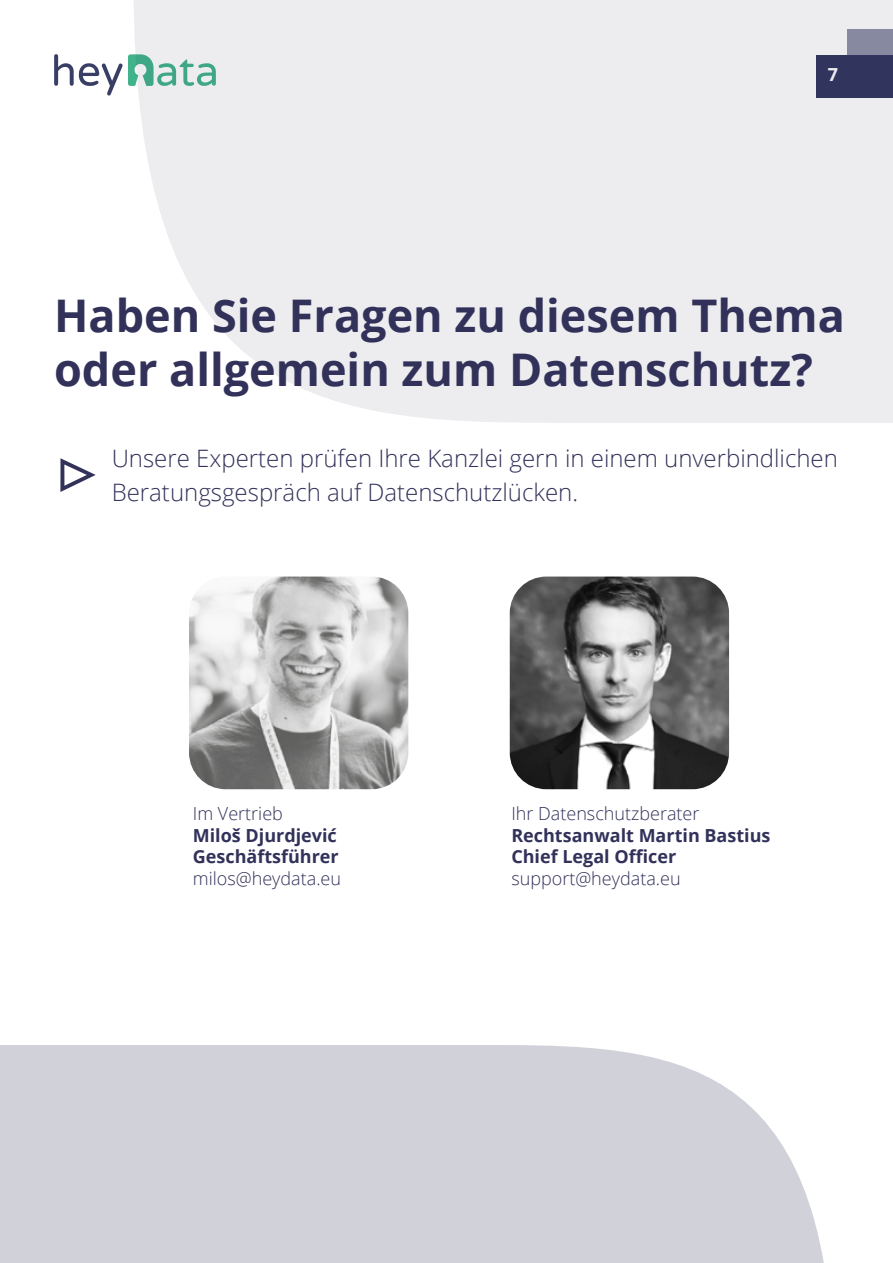
<style>
.page{position:relative;width:893px;height:1263px;background:#fff}
.page>*{position:absolute;margin:0;border:0;box-sizing:border-box;transform-origin:0 0}
.t1{font:72px "Minion Pro";color:#32315a}
.t2{font:700 45px/54px "Open Sans";color:#32315a}
.t3{font:300 24px "Open Sans";color:#32315a}
.t4{font:700 18px/21.6px "Open Sans";color:#32315a}
.t5{font:300 18px "Open Sans";color:#32315a}
.t6{font:700 18px "Open Sans";color:#fff}
</style>
<div class="page">
<svg style="left:54px;top:54px;width:80px;height:41px"></svg>
<svg style="left:134px;top:0;width:759px;height:423px;background:#ebebee"></svg>
<div style="left:0;top:1045px;width:824px;height:218px;background:#d1d1da"></div>
<img style="left:189px;top:576px;width:219px;height:213px">
<img style="left:510px;top:576px;width:219px;height:213px">
<p class="t6" style="left:828px;top:62px;width:12px">7</p>
<h2 class="t2" style="left:54px;top:287px;width:792px">Haben Sie Fragen zu diesem Thema oder allgemein zum Datenschutz?</h2>
<h1 class="t1" style="left:55px;top:422px;width:45px">▷</h1>
<p class="t3" style="left:112px;top:442px;width:728px">Unsere Experten prüfen Ihre Kanzlei gern in einem unverbindlichen</p>
<p class="t3" style="left:112px;top:476px;width:468px">Beratungsgespräch auf Datenschutzlücken.</p>
<p class="t5" style="left:193px;top:801px;width:92px">Im Vertrieb</p>
<p class="t4" style="left:193px;top:824px;width:147px">Miloš Djurdjević<br>Geschäftsführer</p>
<p class="t5" style="left:193px;top:866px;width:150px">milos@heydata.eu</p>
<p class="t5" style="left:511px;top:801px;width:190px">Ihr Datenschutzberater</p>
<p class="t4" style="left:511px;top:824px;width:261px">Rechtsanwalt Martin Bastius<br>Chief Legal Officer</p>
<p class="t5" style="left:511px;top:866px;width:171px">support@heydata.eu</p>
</div>
